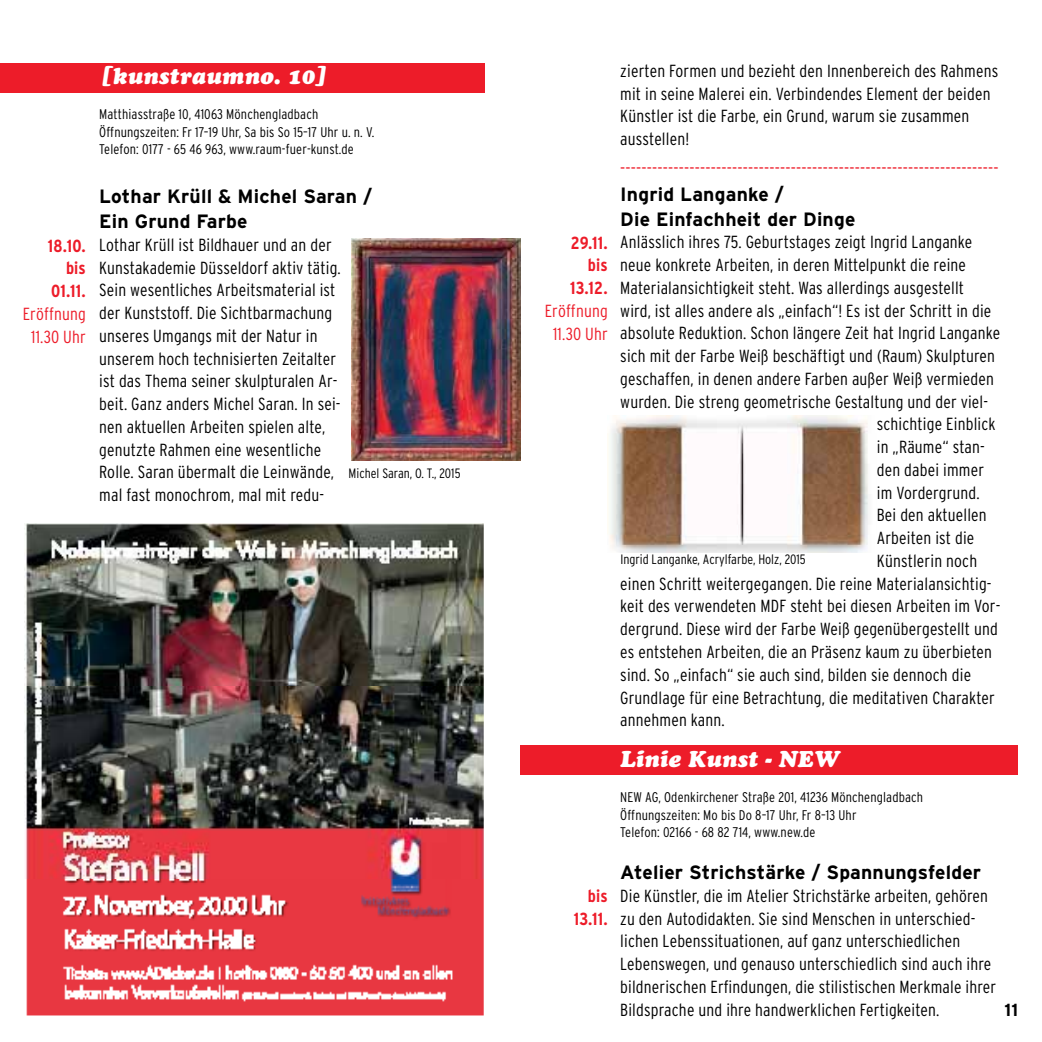
<style>
.page{position:relative;width:1042px;height:1042px;background:#fff}
.page>*{position:absolute;margin:0;border:0;box-sizing:border-box;transform-origin:0 0}
.t1{font:italic 22.75px "Cooper Black Std";letter-spacing:.01em;color:#fff}
.t2{font:700 19.25px/24.5px "Interstate";letter-spacing:.01em;color:#000}
.t3{font:300 condensed 19.25px "Interstate";color:#ed1c29}
.t4{font:300 condensed 17.5px/22.8px "Interstate";letter-spacing:.01em;color:#000}
.t5{font:700 condensed 17.5px/22.8px "Interstate";letter-spacing:.01em;color:#ed1c29;text-align:right}
.t6{font:300 condensed 17.5px/22.8px "Interstate";letter-spacing:.01em;color:#ed1c29;text-align:center}
.t7{font:700 17.5px "Interstate";color:#000}
.t8{font:300 condensed 14px/17.5px "Interstate";letter-spacing:.01em;color:#000}
.t9{font:300 condensed 13.47px "Interstate";color:#000}
</style>
<div class="page">
<img style="left:25px;top:523px;width:458px;height:493px">
<div style="left:520px;top:744px;width:497px;height:30px;background:#ed1c29"></div>
<div style="left:0;top:63px;width:485px;height:30px;background:#ed1c29"></div>
<img style="left:351px;top:238px;width:170px;height:223px">
<img style="left:610px;top:416px;width:259px;height:137px">
<p class="t5" style="left:48px;top:234px;width:39px">18.10. bis<br>01.11.</p>
<p class="t6" style="left:23px;top:302px;width:65px">Eröffnung<br>11.30 Uhr</p>
<h1 class="t1" style="left:99px;top:62px;width:230px">[kunstraumno. 10]</h1>
<p class="t8" style="left:99px;top:106px;width:277px">Matthiasstraße 10, 41063 Mönchengladbach<br>Öffnungszeiten: Fr 17–19 Uhr, Sa bis So 15–17 Uhr u. n. V.<br>Telefon: 0177 - 65 46 963, www.raum-fuer-kunst.de</p>
<p class="t2" style="left:99px;top:184px;width:274px">Lothar Krüll &amp; Michel Saran /<br>Ein Grund Farbe</p>
<p class="t4" style="left:99px;top:233px;width:243px">Lothar Krüll ist Bildhauer und an der Kunstakademie Düsseldorf aktiv tätig.<br>Sein wesentliches Arbeitsmaterial ist der Kunststoff. Die Sichtbarmachung unseres Umgangs mit der Natur in unserem hoch technisierten Zeitalter ist das Thema seiner skulpturalen Ar&shy;beit. Ganz anders Michel Saran. In sei&shy;nen aktuellen Arbeiten spielen alte, genutzte Rahmen eine wesentliche Rolle. Saran übermalt die Leinwände, mal fast monochrom, mal mit redu-</p>
<p class="t9" style="left:349px;top:465px;width:113px">Michel Saran, O. T., 2015</p>
<p class="t5" style="left:570px;top:231px;width:39px">29.11. bis<br>13.12.</p>
<p class="t6" style="left:545px;top:299px;width:65px">Eröffnung<br>11.30 Uhr</p>
<p class="t5" style="left:574px;top:884px;width:36px">bis<br>13.11.</p>
<p class="t4" style="left:620px;top:59px;width:379px">zierten Formen und bezieht den Innenbereich des Rahmens mit in seine Malerei ein. Verbindendes Element der beiden Künstler ist die Farbe, ein Grund, warum sie zusammen ausstellen!</p>
<p class="t3" style="left:620px;top:156px;width:380px">-----------------------------------------------------------------------</p>
<p class="t2" style="left:620px;top:182px;width:237px">Ingrid Langanke /<br>Die Einfachheit der Dinge</p>
<p class="t4" style="left:620px;top:231px;width:354px">Anlässlich ihres 75. Geburtstages zeigt Ingrid Langanke</p>
<p class="t4" style="left:620px;top:253px;width:347px">neue konkrete Arbeiten, in deren Mittelpunkt die reine</p>
<p class="t4" style="left:620px;top:276px;width:345px">Materialansichtigkeit steht. Was allerdings ausgestellt</p>
<p class="t4" style="left:620px;top:299px;width:373px">wird, ist alles andere als „einfach“! Es ist der Schritt in die</p>
<p class="t4" style="left:620px;top:322px;width:382px">absolute Reduktion. Schon längere Zeit hat Ingrid Langanke</p>
<p class="t4" style="left:620px;top:344px;width:376px">sich mit der Farbe Weiß beschäftigt und (Raum) Skulpturen</p>
<p class="t4" style="left:620px;top:367px;width:375px">geschaffen, in denen andere Farben außer Weiß vermieden</p>
<p class="t4" style="left:620px;top:390px;width:369px">wurden. Die streng geometrische Gestaltung und der viel-</p>
<p class="t4" style="left:877px;top:413px;width:120px">schichtige Einblick</p>
<p class="t4" style="left:877px;top:435px;width:110px">in „Räume“ stan-</p>
<p class="t4" style="left:877px;top:458px;width:109px">den dabei immer</p>
<p class="t4" style="left:877px;top:481px;width:104px">im Vordergrund.</p>
<p class="t4" style="left:877px;top:504px;width:111px">Bei den aktuellen</p>
<p class="t4" style="left:877px;top:526px;width:99px">Arbeiten ist die</p>
<p class="t4" style="left:877px;top:549px;width:102px">Künstlerin noch</p>
<p class="t4" style="left:620px;top:572px;width:373px">einen Schritt weitergegangen. Die reine Materialansichtig-</p>
<p class="t4" style="left:620px;top:595px;width:382px">keit des verwendeten MDF steht bei diesen Arbeiten im Vor-</p>
<p class="t4" style="left:620px;top:617px;width:379px">dergrund. Diese wird der Farbe Weiß gegenübergestellt und</p>
<p class="t4" style="left:620px;top:640px;width:373px">es entstehen Arbeiten, die an Präsenz kaum zu überbieten</p>
<p class="t4" style="left:620px;top:663px;width:352px">sind. So „einfach“ sie auch sind, bilden sie dennoch die</p>
<p class="t4" style="left:620px;top:686px;width:376px">Grundlage für eine Betrachtung, die meditativen Charakter</p>
<p class="t4" style="left:620px;top:708px;width:106px">annehmen kann.</p>
<p class="t9" style="left:620px;top:551px;width:187px">Ingrid Langanke, Acrylfarbe, Holz, 2015</p>
<h1 class="t1" style="left:620px;top:745px;width:221px">Linie Kunst - NEW</h1>
<p class="t8" style="left:620px;top:788px;width:304px">NEW AG, Odenkirchener Straße 201, 41236 Mönchengladbach<br>Öffnungszeiten: Mo bis Do 8–17 Uhr, Fr 8–13 Uhr<br>Telefon: 02166 - 68 82 714, www.new.de</p>
<p class="t2" style="left:620px;top:860px;width:362px">Atelier Strichstärke / Spannungsfelder</p>
<p class="t4" style="left:620px;top:884px;width:377px">Die Künstler, die im Atelier Strichstärke arbeiten, gehören zu den Autodidakten. Sie sind Menschen in unterschied&shy;lichen Lebenssituationen, auf ganz unterschiedlichen Lebenswegen, und genauso unterschiedlich sind auch ihre bildnerischen Erfindungen, die stilistischen Merkmale ihrer Bildsprache und ihre handwerklichen Fertigkeiten.</p>
<p class="t7" style="left:1004px;top:999px;width:15px">11</p>
</div>
